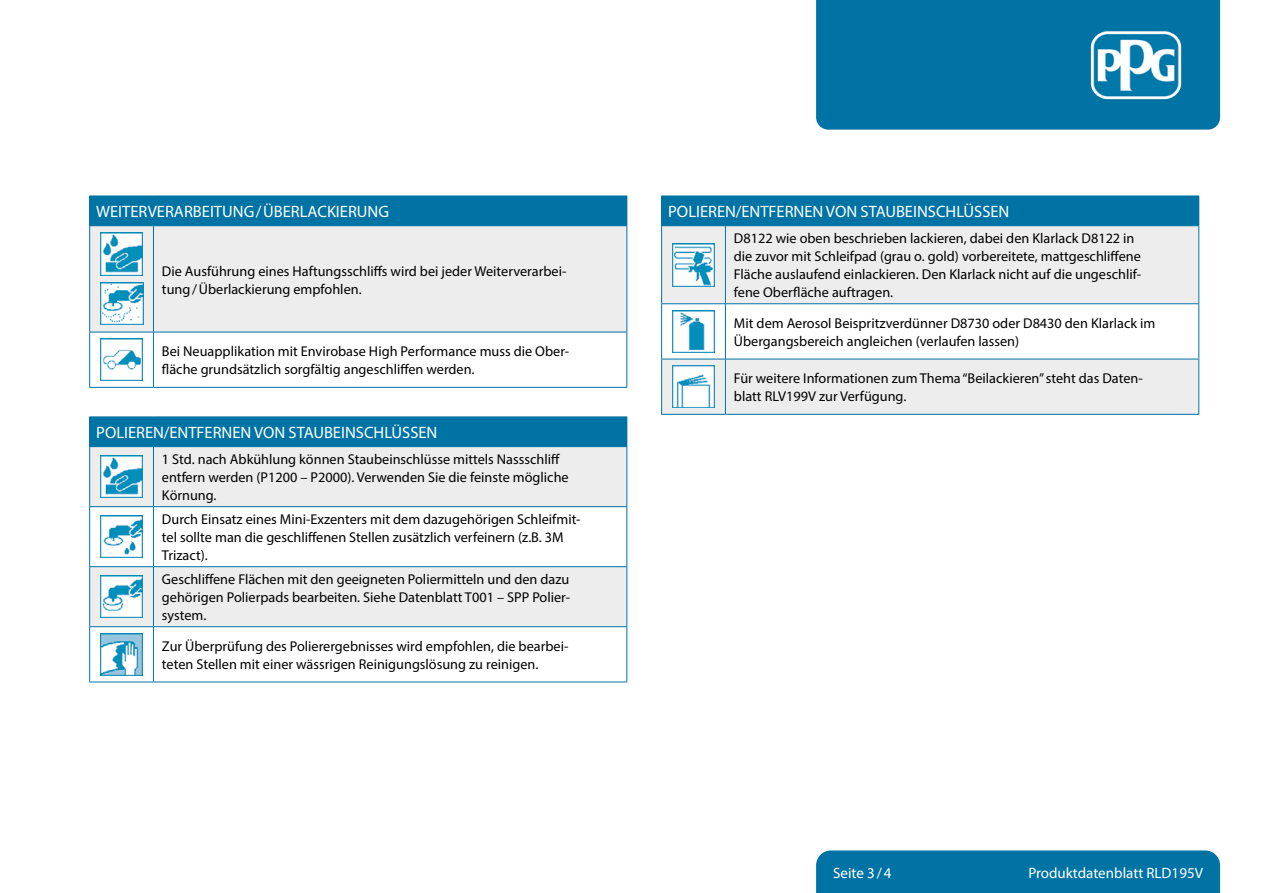
<style>
.page{position:relative;width:1263px;height:893px;background:#fff}
.page>*{position:absolute;margin:0;border:0;box-sizing:border-box;transform-origin:0 0}
.t1{font:16.5px "Myriad Pro";color:#fff}
.t2{font:15px "Myriad Pro";color:#fff}
.t3{font:14.25px/18px "Myriad Pro";color:#000}
</style>
<div class="page">
<div style="left:816px;top:850px;width:404px;height:43px;background:#0073a5"></div>
<div style="left:816px;top:0;width:404px;height:130px;background:#0073a5"></div>
<img style="left:1058px;top:1px;width:156px;height:129px">
<div style="left:90px;top:196px;width:537px;height:30px;background:#0073a5"></div>
<div style="left:90px;top:226px;width:536px;height:106px;background:#ededed"></div>
<svg style="left:89px;top:197px;width:1px;height:28px"></svg>
<hr style="left:89px;top:196px;width:64px;height:1px;background:#0073a5">
<hr style="left:89px;top:226px;width:1px;height:106px;background:#0073a5">
<hr style="left:89px;top:225px;width:64px;height:1px;background:#0073a5">
<hr style="left:153px;top:226px;width:1px;height:106px;background:#0073a5">
<hr style="left:626px;top:226px;width:1px;height:106px;background:#0073a5">
<hr style="left:89px;top:332px;width:1px;height:55px;background:#0073a5">
<hr style="left:89px;top:332px;width:64px;height:1px;background:#0073a5">
<hr style="left:153px;top:332px;width:1px;height:55px;background:#0073a5">
<hr style="left:153px;top:332px;width:474px;height:1px;background:#0073a5">
<hr style="left:626px;top:332px;width:1px;height:55px;background:#0073a5">
<hr style="left:89px;top:387px;width:64px;height:1px;background:#0073a5">
<hr style="left:153px;top:387px;width:474px;height:1px;background:#0073a5">
<img style="left:100px;top:233px;width:43px;height:42px">
<img style="left:101px;top:282px;width:42px;height:43px">
<img style="left:100px;top:338px;width:43px;height:43px">
<div style="left:90px;top:417px;width:537px;height:30px;background:#0073a5"></div>
<svg style="left:90px;top:447px;width:536px;height:179px;fill:#ededed"></svg>
<svg style="left:89px;top:417px;width:1px;height:29px"></svg>
<hr style="left:89px;top:416px;width:64px;height:1px;background:#0073a5">
<hr style="left:153px;top:416px;width:474px;height:1px;background:#0073a5">
<hr style="left:89px;top:447px;width:1px;height:59px;background:#0073a5">
<hr style="left:89px;top:446px;width:64px;height:1px;background:#0073a5">
<hr style="left:153px;top:447px;width:1px;height:59px;background:#0073a5">
<hr style="left:626px;top:447px;width:1px;height:59px;background:#0073a5">
<hr style="left:89px;top:507px;width:1px;height:59px;background:#0073a5">
<hr style="left:89px;top:567px;width:1px;height:59px;background:#0073a5">
<hr style="left:89px;top:627px;width:1px;height:55px;background:#0073a5">
<hr style="left:89px;top:506px;width:64px;height:1px;background:#0073a5">
<hr style="left:153px;top:507px;width:1px;height:59px;background:#0073a5">
<hr style="left:153px;top:567px;width:1px;height:59px;background:#0073a5">
<hr style="left:153px;top:627px;width:1px;height:55px;background:#0073a5">
<hr style="left:153px;top:506px;width:474px;height:1px;background:#0073a5">
<hr style="left:626px;top:507px;width:1px;height:59px;background:#0073a5">
<hr style="left:626px;top:567px;width:1px;height:59px;background:#0073a5">
<hr style="left:626px;top:627px;width:1px;height:55px;background:#0073a5">
<hr style="left:89px;top:566px;width:64px;height:1px;background:#0073a5">
<hr style="left:89px;top:626px;width:64px;height:1px;background:#0073a5">
<hr style="left:89px;top:682px;width:64px;height:1px;background:#0073a5">
<hr style="left:153px;top:566px;width:474px;height:1px;background:#0073a5">
<hr style="left:153px;top:626px;width:474px;height:1px;background:#0073a5">
<hr style="left:153px;top:682px;width:474px;height:1px;background:#0073a5">
<img style="left:100px;top:455px;width:43px;height:43px">
<img style="left:100px;top:515px;width:43px;height:43px">
<img style="left:100px;top:575px;width:43px;height:43px">
<img style="left:100px;top:633px;width:43px;height:43px">
<div style="left:662px;top:196px;width:537px;height:30px;background:#0073a5"></div>
<svg style="left:662px;top:226px;width:536px;height:188px;fill:#ededed"></svg>
<svg style="left:661px;top:197px;width:1px;height:28px"></svg>
<hr style="left:661px;top:196px;width:64px;height:1px;background:#0073a5">
<hr style="left:661px;top:226px;width:1px;height:77px;background:#0073a5">
<hr style="left:661px;top:225px;width:64px;height:1px;background:#0073a5">
<hr style="left:725px;top:226px;width:1px;height:77px;background:#0073a5">
<hr style="left:1198px;top:226px;width:1px;height:77px;background:#0073a5">
<hr style="left:661px;top:304px;width:1px;height:55px;background:#0073a5">
<hr style="left:661px;top:359px;width:1px;height:55px;background:#0073a5">
<hr style="left:661px;top:303px;width:64px;height:1px;background:#0073a5">
<hr style="left:725px;top:304px;width:1px;height:55px;background:#0073a5">
<hr style="left:725px;top:359px;width:1px;height:55px;background:#0073a5">
<hr style="left:725px;top:303px;width:474px;height:1px;background:#0073a5">
<hr style="left:1198px;top:304px;width:1px;height:55px;background:#0073a5">
<hr style="left:1198px;top:359px;width:1px;height:55px;background:#0073a5">
<hr style="left:661px;top:359px;width:64px;height:1px;background:#0073a5">
<hr style="left:661px;top:414px;width:64px;height:1px;background:#0073a5">
<hr style="left:725px;top:359px;width:474px;height:1px;background:#0073a5">
<hr style="left:725px;top:414px;width:474px;height:1px;background:#0073a5">
<img style="left:672px;top:243px;width:43px;height:43px">
<img style="left:672px;top:310px;width:43px;height:43px">
<img style="left:672px;top:365px;width:43px;height:43px">
<p class="t1" style="left:96px;top:202px;width:294px">WEITERVERARBEITUNG/ÜBERLACKIERUNG</p>
<p class="t3" style="left:162px;top:262px;width:406px">Die Ausführung eines Haftungsschliffs wird bei jeder Weiterverarbei&shy;tung/Überlackierung empfohlen.</p>
<p class="t3" style="left:162px;top:342px;width:408px">Bei Neuapplikation mit Envirobase High Performance muss die Ober&shy;fläche grundsätzlich sorgfältig angeschliffen werden.</p>
<p class="t1" style="left:96px;top:423px;width:343px">POLIEREN/ENTFERNEN VON STAUBEINSCHLÜSSEN</p>
<p class="t3" style="left:162px;top:450px;width:408px">1 Std. nach Abkühlung können Staubeinschlüsse mittels Nassschliff entfern werden (P1200 – P2000). Verwenden Sie die feinste mögliche<br>Körnung.</p>
<p class="t3" style="left:162px;top:510px;width:420px">Durch Einsatz eines Mini-Exzenters mit dem dazugehörigen Schleifmit&shy;tel sollte man die geschliffenen Stellen zusätzlich verfeinern (z.B. 3M<br>Trizact).</p>
<p class="t3" style="left:162px;top:570px;width:410px;text-align:justify">Geschliffene Flächen mit den geeigneten Poliermitteln und den dazu gehörigen Polierpads bearbeiten. Siehe Datenblatt T001 – SPP Polier&shy;system.</p>
<p class="t3" style="left:162px;top:637px;width:408px">Zur Überprüfung des Polierergebnisses wird empfohlen, die bearbei&shy;teten Stellen mit einer wässrigen Reinigungslösung zu reinigen.</p>
<p class="t1" style="left:668px;top:202px;width:343px">POLIEREN/ENTFERNEN VON STAUBEINSCHLÜSSEN</p>
<p class="t3" style="left:734px;top:229px;width:409px">D8122 wie oben beschrieben lackieren, dabei den Klarlack D8122 in die zuvor mit Schleifpad (grau o. gold) vorbereitete, mattgeschliffene Fläche auslaufend einlackieren. Den Klarlack nicht auf die ungeschlif&shy;fene Oberfläche auftragen.</p>
<p class="t3" style="left:734px;top:314px;width:423px">Mit dem Aerosol Beispritzverdünner D8730 oder D8430 den Klarlack im<br>Übergangsbereich angleichen (verlaufen lassen)</p>
<p class="t3" style="left:734px;top:369px;width:410px">Für weitere Informationen zum Thema “Beilackieren” steht das Daten&shy;blatt RLV199V zur Verfügung.</p>
<p class="t2" style="left:833px;top:864px;width:60px">Seite 3/4</p>
<p class="t2" style="left:1028px;top:864px;width:176px">Produktdatenblatt RLD195V</p>
</div>
